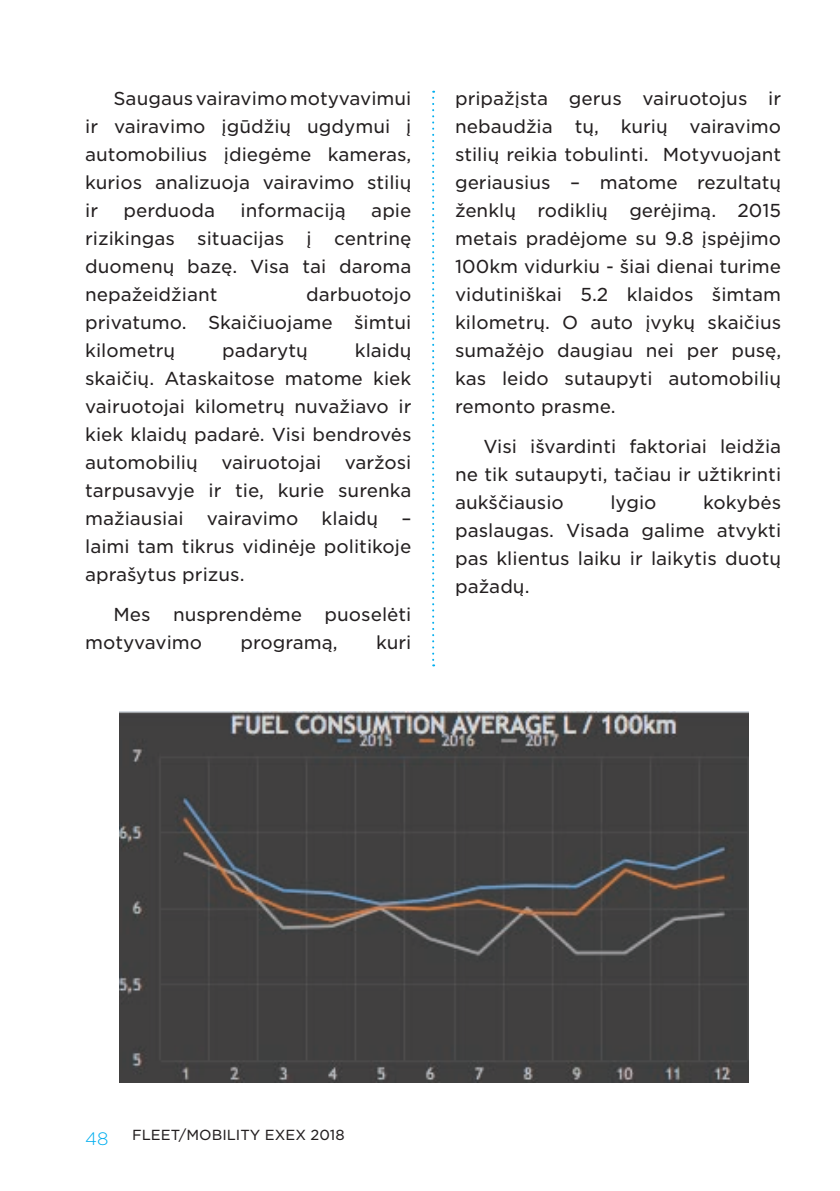
<style>
.page{position:relative;width:840px;height:1191px;background:#fff}
.page>*{position:absolute;margin:0;border:0;box-sizing:border-box;transform-origin:0 0}
.t1{font:18px/28px "Gotham S Sm";color:#231f20;text-align:justify}
.t2{font:300 18px "Gotham";color:#00aeef}
.t3{font:14px "Gotham S Sm";color:#231f20}
</style>
<div class="page">
<svg style="left:432px;top:91px;width:2px;height:575px"></svg>
<img style="left:120px;top:712px;width:628px;height:370px">
<p class="t1" style="left:85px;top:84px;width:327px;text-indent:28px">Saugaus vairavimo motyvavimui ir vairavimo įgūdžių ugdymui į automobilius įdiegėme kameras, kurios analizuoja vairavimo stilių ir</p>
<p class="t1" style="left:123px;top:196px;width:93px">perduoda</p>
<p class="t1" style="left:240px;top:196px;width:107px">informaciją</p>
<p class="t1" style="left:85px;top:196px;width:327px;text-indent:286px">apie rizikingas situacijas į centrinę duomenų bazę. Visa tai daroma nepažeidžiant</p>
<p class="t1" style="left:85px;top:280px;width:327px;text-indent:221px">darbuotojo privatumo. Skaičiuojame šimtui kilometrų</p>
<p class="t1" style="left:85px;top:336px;width:328px;text-indent:269px">klaidų skaičių. Ataskaitose matome kiek vairuotojai kilometrų nuvažiavo ir kiek klaidų padarė. Visi bendrovės automobilių</p>
<p class="t1" style="left:222px;top:336px;width:87px">padarytų</p>
<p class="t1" style="left:85px;top:448px;width:327px;text-indent:259px">varžosi tarpusavyje ir tie, kurie surenka mažiausiai</p>
<p class="t1" style="left:221px;top:448px;width:101px">vairuotojai</p>
<p class="t1" style="left:207px;top:504px;width:93px">vairavimo</p>
<p class="t1" style="left:321px;top:504px;width:58px">klaidų</p>
<p class="t1" style="left:85px;top:504px;width:327px;text-indent:316px">– laimi tam tikrus vidinėje politikoje aprašytus prizus.</p>
<p class="t1" style="left:85px;top:600px;width:327px;text-indent:28px">Mes nusprendėme puoselėti motyvavimo</p>
<p class="t1" style="left:240px;top:628px;width:99px">programą,</p>
<p class="t1" style="left:376px;top:628px;width:37px">kuri</p>
<p class="t1" style="left:455px;top:84px;width:327px">pripažįsta gerus vairuotojus ir nebaudžia tų, kurių vairavimo stilių reikia tobulinti. Motyvuojant geriausius – matome rezultatų ženklų rodiklių gerėjimą. 2015 metais pradėjome su 9.8 įspėjimo 100km vidurkiu - šiai dienai turime vidutiniškai 5.2 klaidos šimtam kilometrų. O auto įvykų skaičius sumažėjo daugiau nei per pusę, kas leido sutaupyti automobilių remonto prasme.</p>
<p class="t1" style="left:455px;top:432px;width:327px;text-indent:28px">Visi išvardinti faktoriai leidžia ne tik sutaupyti, tačiau ir užtikrinti aukščiausio</p>
<p class="t1" style="left:455px;top:488px;width:327px;text-indent:248px">kokybės paslaugas. Visada galime atvykti pas klientus laiku ir laikytis duotų pažadų.</p>
<p class="t1" style="left:610px;top:488px;width:48px">lygio</p>
<p class="t2" style="left:85px;top:1126px;width:25px">48</p>
<p class="t3" style="left:132px;top:1125px;width:214px">FLEET/MOBILITY EXEX 2018</p>
</div>
